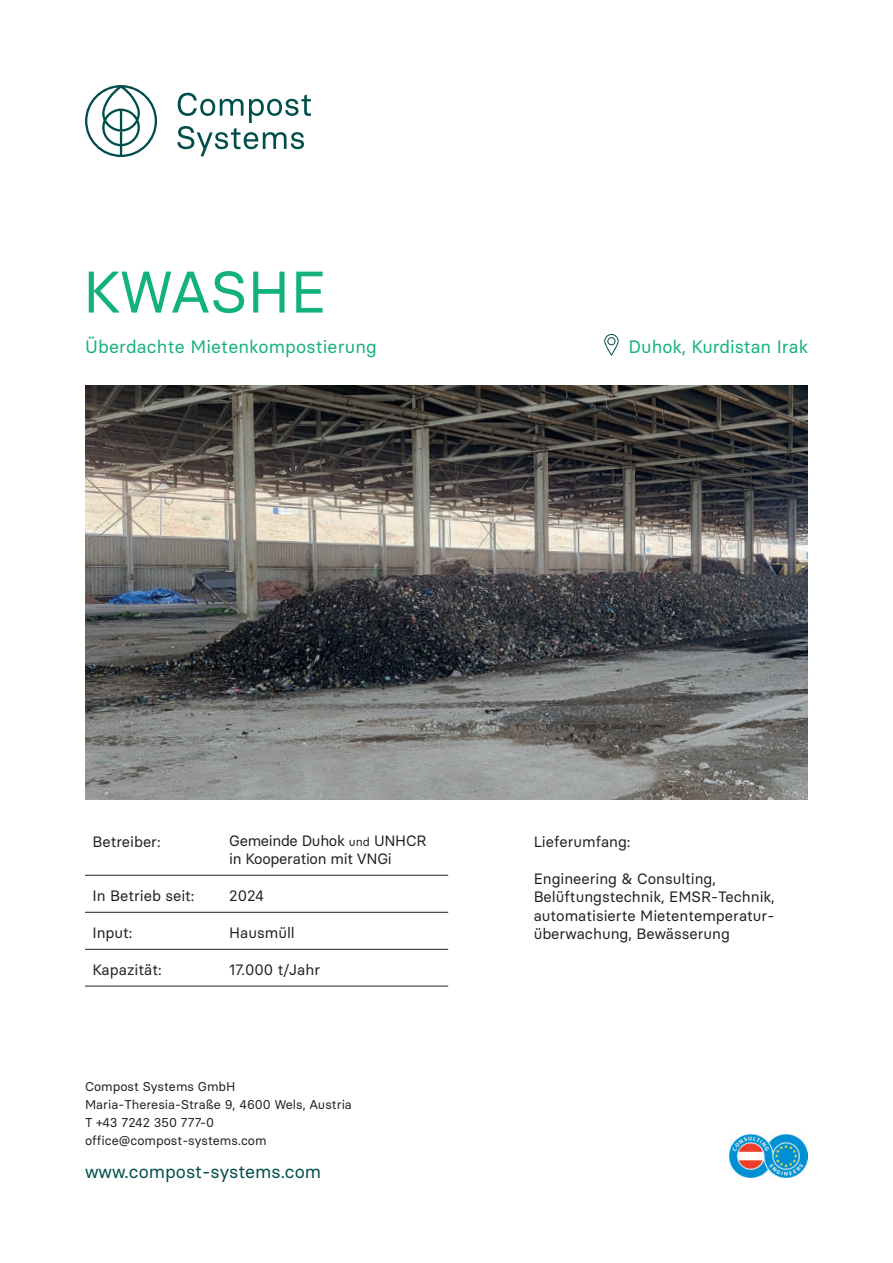
<style>
.page{position:relative;width:893px;height:1263px;background:#fff}
.page>*{position:absolute;margin:0;border:0;box-sizing:border-box;transform-origin:0 0}
.t1{font:58.5px "Basier Circle";color:#13b27b}
.t2{font:18px "Basier Circle";letter-spacing:.01em;color:#13b27b}
.t3{font:18px "Basier Circle";color:#004e4b}
.t4{font:15px/18.5px "Basier Circle";color:#231f20}
.t5{font:15px/18px "Basier Circle";letter-spacing:-.02em;color:#231f20}
.t6{font:12.75px/18px "Basier Circle";color:#231f20}
.s1{font-size:12px}
</style>
<div class="page">
<img style="left:85px;top:386px;width:723px;height:414px">
<img style="left:729px;top:1134px;width:79px;height:44px">
<hr style="left:85px;top:875px;width:363px;height:1px;background:#231f20">
<hr style="left:85px;top:912px;width:363px;height:1px;background:#231f20">
<hr style="left:85px;top:949px;width:363px;height:1px;background:#231f20">
<hr style="left:85px;top:986px;width:363px;height:1px;background:#231f20">
<div style="left:604px;top:334px;width:15px;height:21px;border:1px solid #004e4b;border-radius:7px"></div>
<div style="left:607px;top:337px;width:8px;height:8px;border:1px solid #004e4b;border-radius:50%"></div>
<svg style="left:177px;top:93px;width:134px;height:63px"></svg>
<svg style="left:85px;top:85px;width:72px;height:72px"></svg>
<h1 class="t1" style="left:83px;top:255px;width:245px">KWASHE</h1>
<p class="t2" style="left:85px;top:335px;width:293px">Überdachte Mietenkompostierung</p>
<p class="t2" style="left:629px;top:336px;width:181px">Duhok, Kurdistan Irak</p>
<p class="t4" style="left:92px;top:832px;width:70px">Betreiber:</p>
<p class="t5" style="left:229px;top:832px;width:199px">Gemeinde Duhok <span class="s1">und</span> UNHCR in Kooperation mit VNGi</p>
<p class="t4" style="left:92px;top:887px;width:104px">In Betrieb seit:</p>
<p class="t4" style="left:229px;top:887px;width:36px">2024</p>
<p class="t4" style="left:92px;top:924px;width:42px">Input:</p>
<p class="t4" style="left:229px;top:924px;width:67px">Hausmüll</p>
<p class="t4" style="left:92px;top:960px;width:71px">Kapazität:</p>
<p class="t4" style="left:229px;top:960px;width:93px">17.000 t/Jahr</p>
<p class="t6" style="left:85px;top:1077px;width:268px">Compost Systems GmbH<br>Maria-Theresia-Straße 9, 4600 Wels, Austria<br>T +43 7242 350 777-0 office@compost-systems.com</p>
<p class="t3" style="left:85px;top:1160px;width:238px">www.compost-systems.com</p>
<p class="t4" style="left:534px;top:832px;width:98px">Lieferumfang:</p>
<p class="t4" style="left:534px;top:869px;width:243px">Engineering &amp; Consulting,<br>Belüftungstechnik, EMSR-Technik, automatisierte Mietentemperatur&shy;überwachung, Bewässerung</p>
</div>
